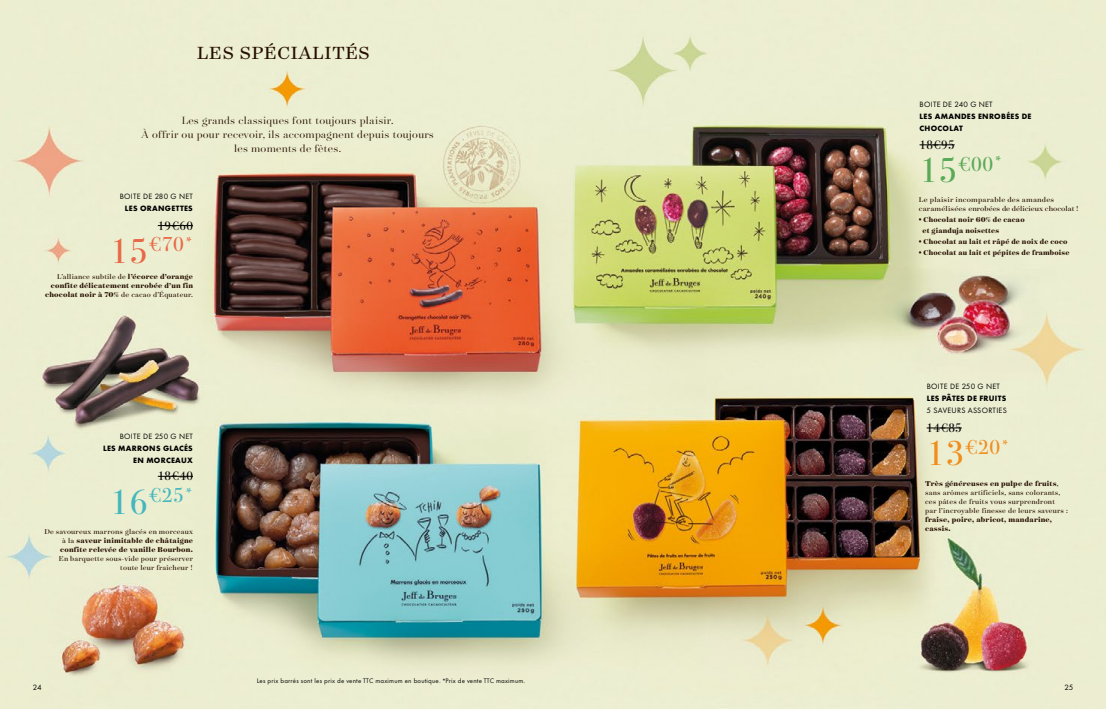
<style>
.page{position:relative;width:1106px;height:709px;background:#fff}
.page>*{position:absolute;margin:0;border:0;box-sizing:border-box;transform-origin:0 0}
.t1{font:20.1px "Bodoni Svty Two ITCTT";color:#e86948}
.t2{font:20.1px "Bodoni Svty Two ITCTT";color:#45b6be}
.t3{font:20.1px "Bodoni Svty Two ITCTT";color:#58aa57}
.t4{font:20.1px "Bodoni Svty Two ITCTT";color:#f08e1d}
.t5{font:20px "Surveyor Text";letter-spacing:.025em;color:#260e00}
.t6{font:12.3px "Bodoni Svty Two ITCTT";letter-spacing:.025em;color:#000}
.t7{font:300 12px/14px "Surveyor Fine";letter-spacing:.025em;color:#260e00;text-align:center}
.t8{font:8px/9px "Surveyor Display";letter-spacing:.025em;color:#260e00;text-align:right}
.t9{font:700 8px/9px "Surveyor Display";letter-spacing:.025em;color:#260e00;text-align:right}
.t10{font:700 8px/12px "Futura PT";letter-spacing:.035em;color:#000;text-align:right}
.t11{font:8px/12px "Futura PT";letter-spacing:.035em;color:#000;text-align:right}
.t12{font:8px/9px "Surveyor Display";letter-spacing:.025em;color:#260e00;scale:1.05 1}
.t13{font:6px "Futura Now Var Roman Text";letter-spacing:.025em;color:#000}
.s1{font-weight:700}
.s2{font-size:34.5px}
.s3{font-weight:400}
</style>
<div class="page">
<img style="left:0;top:0;width:1106px;height:709px">
<hr style="left:158px;top:225px;width:35px;height:1px;background:#000">
<hr style="left:158px;top:476px;width:35px;height:1px;background:#000">
<hr style="left:919px;top:144px;width:35px;height:1px;background:#000">
<hr style="left:926px;top:427px;width:35px;height:1px;background:#000">
<p class="t5" style="left:197px;top:40px;width:174px">LES SPÉCIALITÉS</p>
<p class="t7" style="left:141px;top:113px;width:294px">Les grands classiques font toujours plaisir.<br>À offrir ou pour recevoir, ils accompagnent depuis toujours les moments de fêtes.</p>
<p class="t11" style="left:120px;top:190px;width:75px">BOITE DE 280 G NET<br><span class="s1">LES ORANGETTES</span></p>
<p class="t6" style="left:158px;top:215px;width:37px">19€60</p>
<p class="t1" style="left:110px;top:228px;width:84px"><span class="s2">15</span>€70<sup>*</sup></p>
<p class="t9" style="left:45px;top:271px;width:149px"><span class="s3">L’alliance subtile de</span> l’écorce d’orange confite délicatement enrobée d’un fin chocolat noir à 70% <span class="s3">de cacao d’Équateur.</span></p>
<p class="t10" style="left:103px;top:430px;width:91px"><span class="s3">BOITE DE 250 G NET<br></span>LES MARRONS GLACÉS<br>EN MORCEAUX</p>
<p class="t6" style="left:158px;top:466px;width:37px">18€40</p>
<p class="t2" style="left:110px;top:479px;width:84px"><span class="s2">16</span>€25<sup>*</sup></p>
<p class="t8" style="left:44px;top:527px;width:150px">De savoureux marrons glacés en morceaux à la <span class="s1">saveur inimitable de châtaigne confite relevée de vanille Bourbon.<br></span>En barquette sous-vide pour préserver toute leur fraîcheur !</p>
<p class="t10" style="left:919px;top:98px;width:113px;text-align:left"><span class="s3">BOITE DE 240 G NET<br></span>LES AMANDES ENROBÉES DE<br>CHOCOLAT</p>
<p class="t6" style="left:919px;top:135px;width:37px">18€95</p>
<p class="t3" style="left:919px;top:147px;width:84px"><span class="s2">15</span>€00<sup>*</sup></p>
<p class="t12" style="left:918px;top:195px;width:154px">Le plaisir incomparable des amandes caramélisées enrobées de délicieux chocolat !</p>
<p class="t9" style="left:922px;top:214px;width:104px;line-height:11px;text-align:left;text-indent:-4px">• Chocolat noir 60% de cacao et gianduja noisettes</p>
<p class="t9" style="left:918px;top:237px;width:150px">• Chocolat au lait et râpé de noix de coco</p>
<p class="t9" style="left:918px;top:248px;width:152px">• Chocolat au lait et pépites de framboise</p>
<p class="t11" style="left:926px;top:380px;width:82px;text-align:left">BOITE DE 250 G NET<br><span class="s1">LES PÂTES DE FRUITS<br></span>5 SAVEURS ASSORTIES</p>
<p class="t6" style="left:926px;top:418px;width:37px">14€85</p>
<p class="t4" style="left:926px;top:430px;width:84px"><span class="s2">13</span>€20<sup>*</sup></p>
<p class="t8" style="left:925px;top:479px;width:144px;text-align:left"><span class="s1">Très généreuses en pulpe de fruits</span>, sans arômes artificiels, sans colorants, ces pâtes de fruits vous surprendront par l’incroyable finesse de leurs saveurs : <span class="s1">fraise, poire, abricot, mandarine, cassis.</span></p>
<p class="t13" style="left:257px;top:676px;width:270px">Les prix barrés sont les prix de vente TTC maximum en boutique. *Prix de vente TTC maximum.</p>
<p class="t11" style="left:33px;top:681px;width:10px">24</p>
<p class="t11" style="left:1064px;top:681px;width:10px">25</p>
</div>
